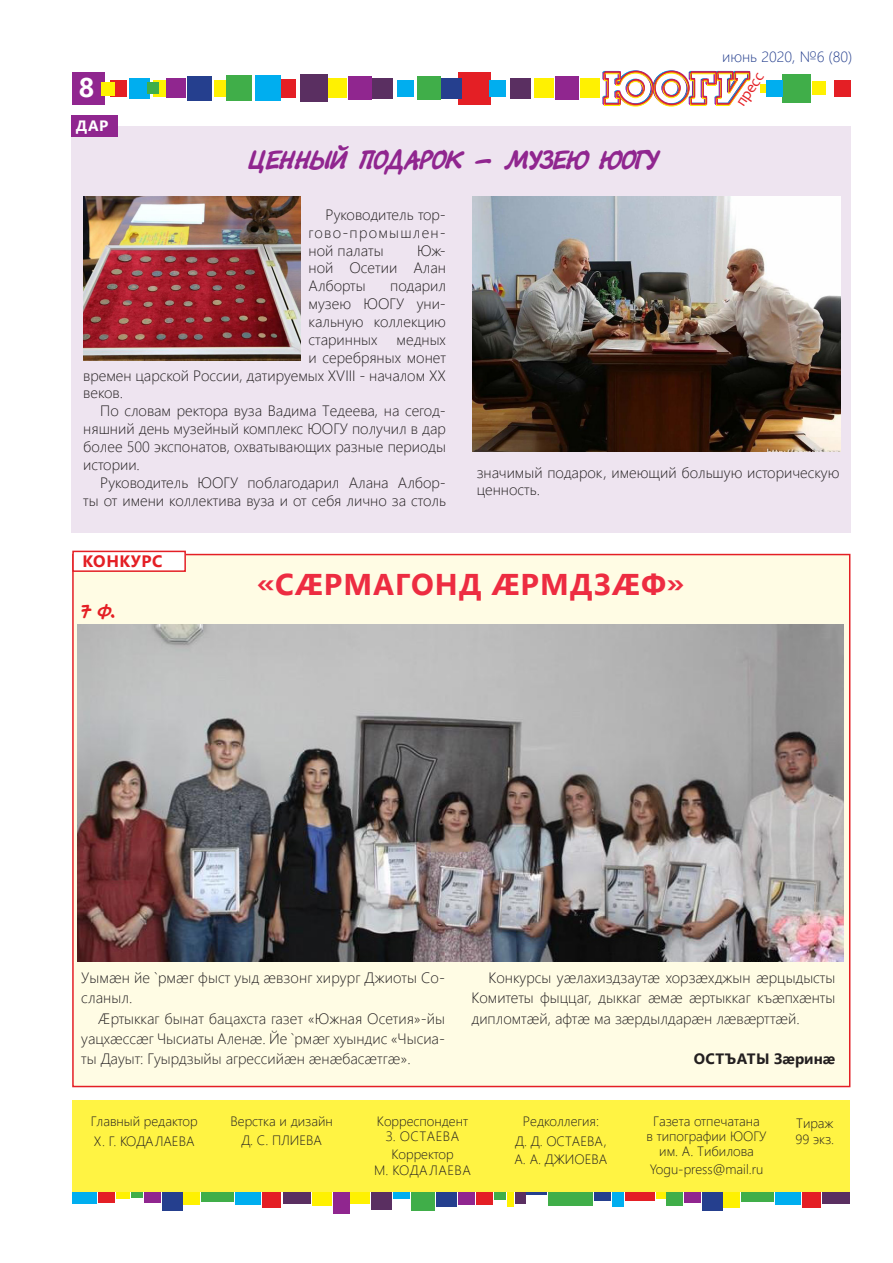
<style>
.page{position:relative;width:893px;height:1263px;background:#fff}
.page>*{position:absolute;margin:0;border:0;box-sizing:border-box;transform-origin:0 0}
.статьи{font:700 30px "Segoe UI";letter-spacing:.035em;color:#ed2c41}
.статьи-2{font:27px "Tagir CTT";color:#90268f}
.t1{font:700 27px "Segoe UI";color:#fff}
.статьи-3{font:18px "Tagir CTT";color:#e41f25}
.статьи-4{font:700 16.5px "Segoe UI";letter-spacing:.035em;color:#e41f25}
.t2{font:15.75px "Candara";color:#e41f25}
.статьи-5{font:300 15px/17.9px "Segoe UI";color:#231f20;text-align:justify}
.статьи-6{font:300 15px "Segoe UI";color:#253f8e}
.статьи-7{font:700 15px "Segoe UI";color:#231f20}
.t3{font:700 15px "Segoe UI";color:#fff}
.статьи-8{font:300 13.5px/17.9px "Segoe UI";color:#231f20}
.статьи-9{font:300 13.5px "Segoe UI";letter-spacing:.035em;color:#231f20}
</style>
<div class="page">
<div style="left:72px;top:72px;width:32px;height:33px;background:#90268f"></div>
<div style="left:458px;top:72px;width:33px;height:33px;background:#e41f25"></div>
<div style="left:534px;top:79px;width:19px;height:19px;background:#fff101"></div>
<div style="left:760px;top:84px;width:9px;height:9px;background:#fff101"></div>
<div style="left:372px;top:78px;width:21px;height:21px;background:#5a2f61"></div>
<div style="left:510px;top:78px;width:21px;height:21px;background:#5a2f61"></div>
<div style="left:397px;top:80px;width:17px;height:17px;background:#00aeef"></div>
<div style="left:489px;top:80px;width:17px;height:17px;background:#00aeef"></div>
<div style="left:441px;top:78px;width:21px;height:21px;background:#253f8e"></div>
<div style="left:417px;top:76px;width:24px;height:24px;background:#40ae49"></div>
<div style="left:348px;top:77px;width:24px;height:23px;background:#90268f"></div>
<div style="left:555px;top:77px;width:23px;height:23px;background:#90268f"></div>
<div style="left:327px;top:79px;width:20px;height:19px;background:#fff101"></div>
<div style="left:580px;top:79px;width:19px;height:19px;background:#fff101"></div>
<div style="left:300px;top:74px;width:28px;height:28px;background:#5a2f61"></div>
<div style="left:277px;top:79px;width:19px;height:19px;background:#e41f25"></div>
<div style="left:255px;top:75px;width:26px;height:26px;background:#00aeef"></div>
<div style="left:129px;top:78px;width:21px;height:21px;background:#00aeef"></div>
<div style="left:214px;top:80px;width:16px;height:17px;background:#fff101"></div>
<div style="left:153px;top:80px;width:17px;height:17px;background:#fff101"></div>
<div style="left:187px;top:76px;width:25px;height:25px;background:#253f8e"></div>
<div style="left:226px;top:75px;width:26px;height:26px;background:#40ae49"></div>
<div style="left:782px;top:74px;width:29px;height:29px;background:#40ae49"></div>
<div style="left:147px;top:82px;width:12px;height:12px;background:#40ae49"></div>
<div style="left:110px;top:80px;width:16px;height:17px;background:#e41f25"></div>
<div style="left:834px;top:80px;width:16px;height:17px;background:#e41f25"></div>
<div style="left:167px;top:79px;width:19px;height:19px;background:#90268f"></div>
<div style="left:101px;top:82px;width:14px;height:14px;background:#fff101"></div>
<div style="left:812px;top:82px;width:14px;height:13px;background:#fff101"></div>
<img style="left:603px;top:70px;width:147px;height:36px">
<div style="left:766px;top:80px;width:17px;height:17px;background:#00aeef"></div>
<div style="left:350px;top:1184px;width:20px;height:20px;background:#fff101"></div>
<div style="left:372px;top:1188px;width:20px;height:21px;background:#5a2f61"></div>
<div style="left:393px;top:1182px;width:17px;height:17px;background:#00aeef"></div>
<div style="left:436px;top:1186px;width:21px;height:21px;background:#253f8e"></div>
<div style="left:526px;top:1186px;width:21px;height:9px;background:#253f8e"></div>
<div style="left:411px;top:1187px;width:24px;height:24px;background:#40ae49"></div>
<div style="left:494px;top:1188px;width:12px;height:12px;background:#40ae49"></div>
<div style="left:476px;top:1188px;width:17px;height:16px;background:#e41f25"></div>
<div style="left:458px;top:1188px;width:17px;height:17px;background:#90268f"></div>
<div style="left:333px;top:1190px;width:16px;height:23px;background:#90268f"></div>
<div style="left:312px;top:1189px;width:19px;height:16px;background:#fff101"></div>
<div style="left:283px;top:1176px;width:27px;height:28px;background:#5a2f61"></div>
<div style="left:515px;top:1175px;width:10px;height:28px;background:#5a2f61"></div>
<div style="left:822px;top:1176px;width:28px;height:28px;background:#5a2f61"></div>
<div style="left:262px;top:1189px;width:19px;height:19px;background:#e41f25"></div>
<div style="left:802px;top:1189px;width:19px;height:19px;background:#e41f25"></div>
<div style="left:235px;top:1179px;width:26px;height:25px;background:#00aeef"></div>
<div style="left:775px;top:1179px;width:26px;height:25px;background:#00aeef"></div>
<div style="left:184px;top:1188px;width:16px;height:17px;background:#fff101"></div>
<div style="left:723px;top:1192px;width:16px;height:16px;background:#fff101"></div>
<div style="left:507px;top:1190px;width:7px;height:17px;background:#fff101"></div>
<div style="left:162px;top:1190px;width:21px;height:21px;background:#253f8e"></div>
<div style="left:702px;top:1190px;width:20px;height:21px;background:#253f8e"></div>
<div style="left:594px;top:1189px;width:17px;height:12px;background:#253f8e"></div>
<div style="left:201px;top:1170px;width:33px;height:32px;background:#40ae49"></div>
<div style="left:548px;top:1169px;width:45px;height:36px;background:#40ae49"></div>
<div style="left:741px;top:1170px;width:32px;height:32px;background:#40ae49"></div>
<div style="left:73px;top:1180px;width:24px;height:24px;background:#00aeef"></div>
<div style="left:612px;top:1182px;width:12px;height:24px;background:#00aeef"></div>
<div style="left:131px;top:1186px;width:12px;height:12px;background:#40ae49"></div>
<div style="left:666px;top:1189px;width:17px;height:17px;background:#40ae49"></div>
<div style="left:98px;top:1187px;width:17px;height:16px;background:#e41f25"></div>
<div style="left:625px;top:1189px;width:30px;height:12px;background:#e41f25"></div>
<div style="left:144px;top:1186px;width:17px;height:16px;background:#90268f"></div>
<div style="left:684px;top:1186px;width:16px;height:16px;background:#90268f"></div>
<div style="left:117px;top:1185px;width:13px;height:13px;background:#fff101"></div>
<div style="left:656px;top:1185px;width:9px;height:13px;background:#fff101"></div>
<div style="left:72px;top:554px;width:778px;height:533px;background:#fffce4;border:2px solid #e41f25"></div>
<div style="left:71px;top:126px;width:779px;height:407px;background:#eee4f0"></div>
<div style="left:71px;top:115px;width:47px;height:21px;background:#90268f"></div>
<img style="left:84px;top:197px;width:216px;height:163px">
<div style="left:73px;top:551px;width:112px;height:20px;background:#fff"></div>
<div style="left:72px;top:551px;width:114px;height:21px;border:2px solid #e41f25"></div>
<div style="left:73px;top:1100px;width:777px;height:92px;background:#fff343"></div>
<img style="left:78px;top:625px;width:765px;height:337px">
<img style="left:472px;top:197px;width:369px;height:254px">
<h2 class="t1" style="left:79px;top:62px;width:17px">8</h2>
<p class="t3" style="left:76px;top:111px;width:34px">ДАР</p>
<p class="статьи-2" style="left:248px;top:143px;width:410px">ЦЕННЫЙ ПОДАРОК – МУЗЕЮ ЮОГУ</p>
<p class="статьи-6" style="left:722px;top:42px;width:132px">июнь 2020, №6 (80)</p>
<p class="t2" style="left:731px;top:99px;width:39px;rotate:-56deg">пресс</p>
<p class="статьи-5" style="left:309px;top:204px;width:139px;text-indent:17px">Руководитель тор&shy;гово-промышлен&shy;ной палаты</p>
<p class="статьи-5" style="left:309px;top:240px;width:139px;text-indent:108px">Юж&shy;ной Осетии Алан Алборты</p>
<p class="статьи-5" style="left:309px;top:276px;width:139px;text-indent:82px">подарил музею ЮОГУ уни&shy;кальную коллекцию старинных</p>
<p class="статьи-5" style="left:397px;top:329px;width:51px">медных</p>
<p class="статьи-5" style="left:309px;top:347px;width:139px">и серебряных монет</p>
<p class="статьи-5" style="left:83px;top:365px;width:364px">времен царской России, датируемых XVIII - началом XX</p>
<p class="статьи-5" style="left:83px;top:383px;width:41px">веков.</p>
<p class="статьи-5" style="left:83px;top:401px;width:364px;text-indent:17px">По словам ректора вуза Вадима Тедеева, на сегод&shy;няшний день музейный комплекс ЮОГУ получил в дар более 500 экспонатов, охватывающих разные периоды истории.</p>
<p class="статьи-5" style="left:83px;top:472px;width:364px;text-align:right">Руководитель ЮОГУ поблагодарил Алана Албор&shy;ты от имени коллектива вуза и от себя лично за столь</p>
<p class="статьи-5" style="left:477px;top:462px;width:364px">значимый подарок, имеющий большую историческую ценность.</p>
<p class="статьи-4" style="left:83px;top:546px;width:81px">КОНКУРС</p>
<p class="статьи-3" style="left:80px;top:601px;width:38px">7 Ф.</p>
<p class="статьи" style="left:257px;top:556px;width:429px">«СÆРМАГОНД ÆРМДЗÆФ»</p>
<p class="статьи-5" style="left:81px;top:966px;width:365px;line-height:20.4px">Уымæн йе `рмæг фыст уыд æвзонг хирург Джиоты Со&shy;сланыл.</p>
<p class="статьи-5" style="left:81px;top:1006px;width:365px;line-height:20.4px;text-indent:17px">Æртыккаг бынат бацахста газет «Южная Осетия»-йы уацхæссæг Чысиаты Аленæ. Йе `рмæг хуындис «Чысиа&shy;ты Дауыт: Гуырдзыйы агрессийæн æнæбасæтгæ».</p>
<p class="статьи-5" style="left:471px;top:966px;width:365px;line-height:20.4px;text-indent:17px">Конкурсы уæлахиздзаутæ хорзæхджын æрцыдысты Комитеты фыццаг, дыккаг æмæ æртыккаг къæпхæнты дипломтæй, афтæ ма зæрдылдарæн лæвæрттæй.</p>
<p class="статьи-7" style="left:694px;top:1045px;width:143px">ОСТЪАТЫ Зæринæ</p>
<p class="статьи-8" style="left:91px;top:1110px;width:108px">Главный редактор</p>
<p class="статьи-8" style="left:94px;top:1131px;width:102px">Х. Г. КОДАЛАЕВА</p>
<p class="статьи-8" style="left:231px;top:1110px;width:104px">Верстка и дизайн</p>
<p class="статьи-8" style="left:241px;top:1130px;width:82px">Д. С. ПЛИЕВА</p>
<p class="статьи-8" style="left:377px;top:1110px;width:93px">Корреспондент</p>
<p class="статьи-9" style="left:386px;top:1123px;width:75px">З. ОСТАЕВА</p>
<p class="статьи-8" style="left:391px;top:1144px;width:64px">Корректор</p>
<p class="статьи-9" style="left:374px;top:1157px;width:98px">М. КОДАЛАЕВА</p>
<p class="статьи-8" style="left:523px;top:1110px;width:78px">Редколлегия:</p>
<p class="статьи-8" style="left:514px;top:1131px;width:94px">Д. Д. ОСТАЕВА,<br>А. А. ДЖИОЕВА</p>
<p class="статьи-8" style="left:653px;top:1110px;width:108px">Газета отпечатана</p>
<p class="статьи-8" style="left:647px;top:1127px;width:121px;line-height:15.3px;text-align:center">в типографии ЮОГУ им. А. Тибилова</p>
<p class="статьи-8" style="left:650px;top:1159px;width:115px">Yogu-press@mail.ru</p>
<p class="статьи-8" style="left:796px;top:1113px;width:39px">Тираж</p>
<p class="статьи-8" style="left:795px;top:1128px;width:40px">99 экз.</p>
</div>
